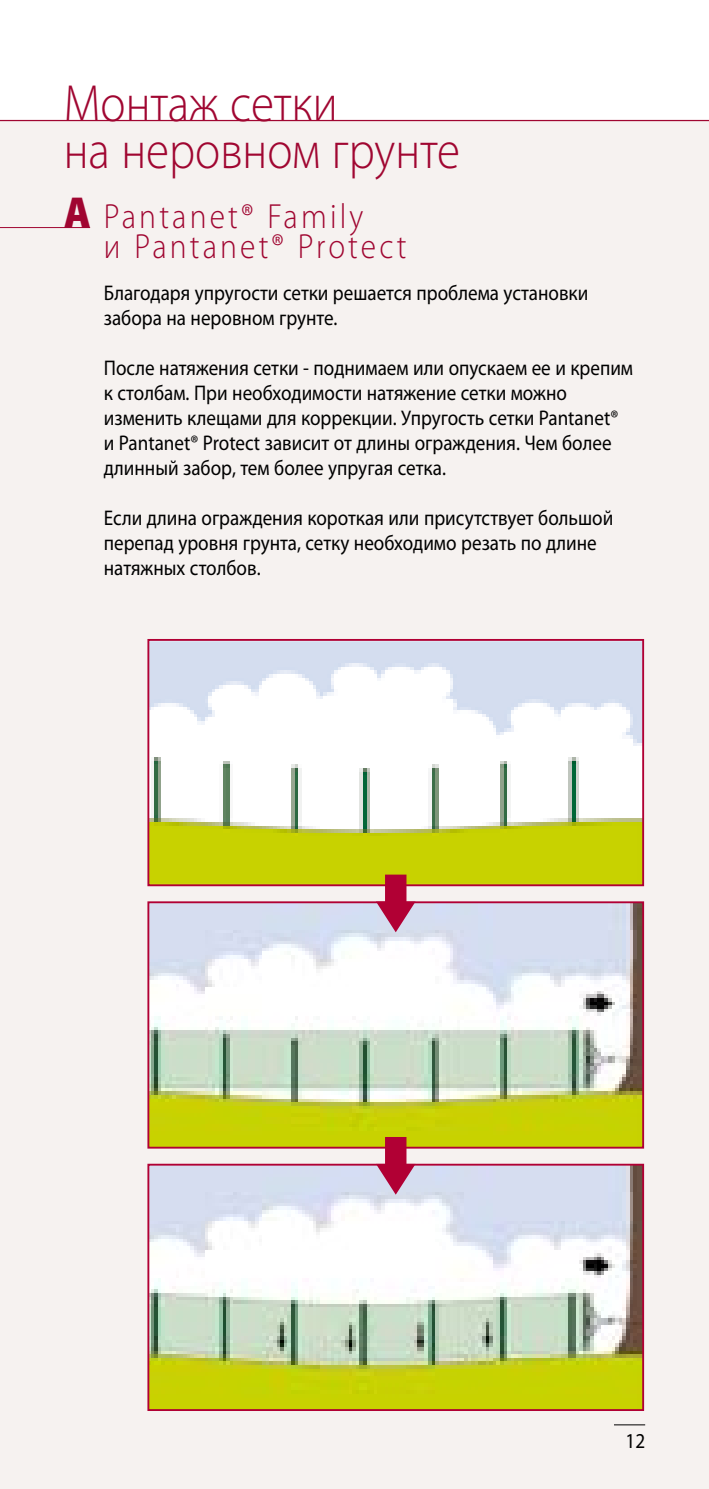
<style>
.page{position:relative;width:709px;height:1489px;background:#fff}
.page>*{position:absolute;margin:0;border:0;box-sizing:border-box;transform-origin:0 0}
.t1{font:300 52.5px/47.5px "Myriad Pro";color:#a00631;scale:.9 1}
.t2{font:300 35px/30px "Myriad Pro";letter-spacing:.1em;color:#a00631;scale:.9 1}
.t3{font:21.25px/25px "Myriad Pro";color:#000;scale:.9 1}
.s1{font-weight:900;font-size:45px}
</style>
<div class="page">
<div style="left:0;top:120px;width:709px;height:1368px;background:#f6f2f0"></div>
<img style="left:150px;top:642px;width:491px;height:241px">
<div style="left:147px;top:639px;width:497px;height:247px;border:2px solid #b10034"></div>
<img style="left:150px;top:904px;width:491px;height:241px">
<div style="left:147px;top:901px;width:497px;height:247px;border:2px solid #b10034"></div>
<img style="left:150px;top:1166px;width:491px;height:241px">
<div style="left:147px;top:1163px;width:497px;height:247px;border:2px solid #b10034"></div>
<hr style="left:614px;top:1424px;width:31px;height:1px;background:#000">
<svg style="left:376px;top:874px;width:39px;height:58px;background:#c46675"></svg>
<svg style="left:376px;top:1136px;width:39px;height:58px;background:#c46673"></svg>
<hr style="left:0;top:120px;width:709px;height:1px;background:#a00631">
<hr style="left:0;top:227px;width:90px;height:1px;background:#a00631">
<h1 class="t1" style="left:64px;top:79px;width:442px">Монтаж сетки<br>на неровном грунте</h1>
<h2 class="t2" style="left:104px;top:201px;width:338px;text-indent:-40px"><span class="s1">А</span> Pantanet® Family<br>и Pantanet® Protect</h2>
<p class="t3" style="left:104px;top:280px;width:540px">Благодаря упругости сетки решается проблема установки забора на неровном грунте.</p>
<p class="t3" style="left:104px;top:355px;width:589px">После натяжения сетки - поднимаем или опускаем ее и крепим к столбам. При необходимости натяжение сетки можно изменить клещами для коррекции. Упругость сетки Pantanet® и Pantanet® Protect зависит от длины ограждения. Чем более длинный забор, тем более упругая сетка.</p>
<p class="t3" style="left:104px;top:505px;width:567px">Если длина ограждения короткая или присутствует большой перепад уровня грунта, сетку необходимо резать по длине натяжных столбов.</p>
<p class="t3" style="left:625px;top:1427px;width:23px">12</p>
</div>
